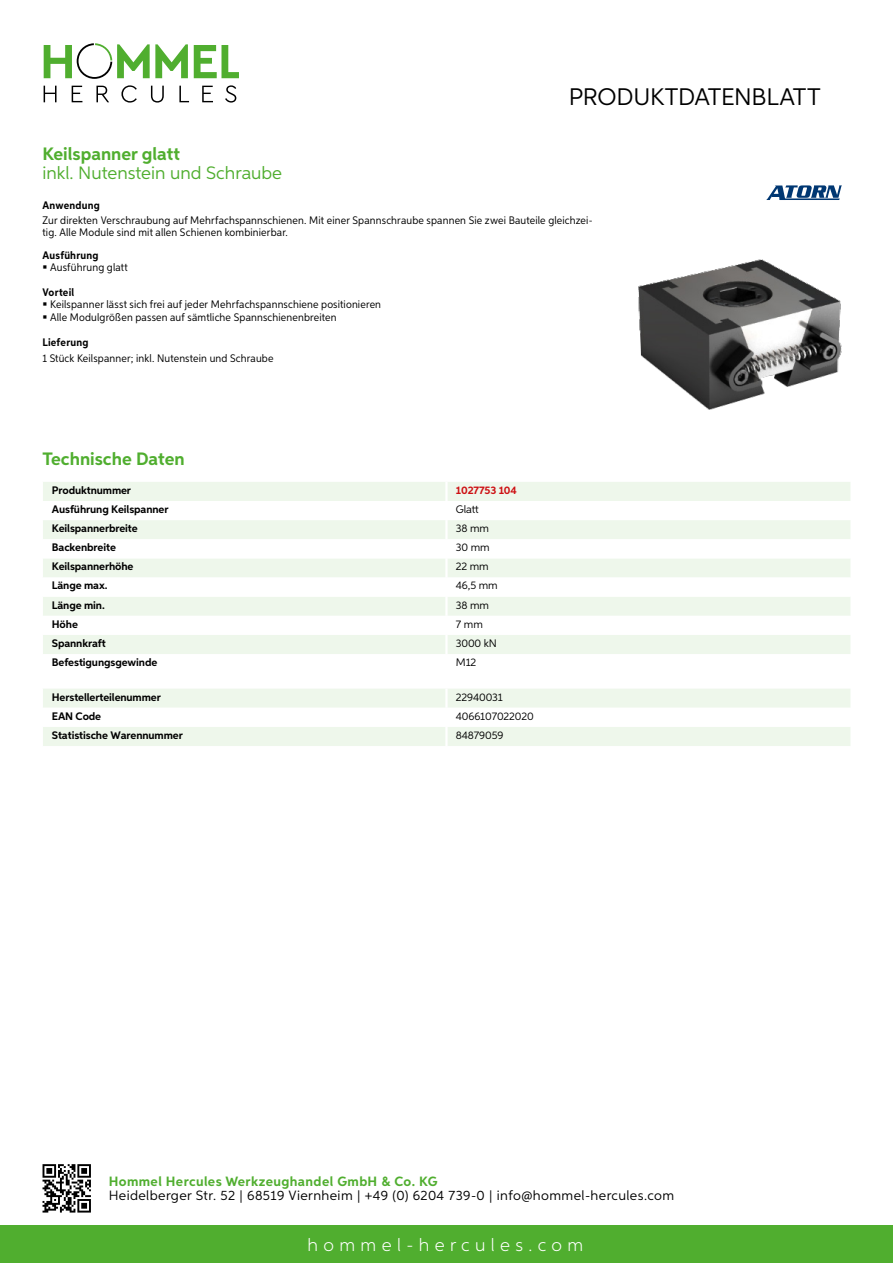
<style>
.page{position:relative;width:893px;height:1263px;background:#fff}
.page>*{position:absolute;margin:0;border:0;box-sizing:border-box;transform-origin:0 0}
.t1{font:24px "Aspira";letter-spacing:-.01em;color:#000}
.t2{font:700 18px "Aspira";color:#50ae2f}
.t3{font:18px "Aspira";color:#50ae2f}
.t4{font:300 18px "Aspira";letter-spacing:.3em;color:#fff}
.t5{font:13.5px "Aspira";letter-spacing:.03em;color:#000}
.t6{font:700 13.5px "Aspira";letter-spacing:.03em;color:#50ae2f}
.t7{font:10.95px/12px "Aspira Nar";letter-spacing:.015em;color:#000}
.t8{font:700 10.95px "Aspira";letter-spacing:-.01em;color:#000}
.t9{font:10.95px "Aspira";letter-spacing:-.01em;color:#000}
.t10{font:700 10.95px "Aspira Nar";letter-spacing:.02em;color:#000}
.t11{font:700 10.95px "Aspira";letter-spacing:-.01em;color:#cd1013}
</style>
<div class="page">
<div style="left:0;top:1226px;width:893px;height:37px;background:#50ae2f"></div>
<svg style="left:43px;top:1164px;width:48px;height:48px"></svg>
<svg style="left:194px;top:45px;width:45px;height:33px"></svg>
<svg style="left:44px;top:43px;width:144px;height:36px"></svg>
<svg style="left:44px;top:86px;width:13px;height:16px"></svg>
<svg style="left:72px;top:86px;width:10px;height:16px"></svg>
<svg style="left:96px;top:86px;width:13px;height:16px"></svg>
<svg style="left:121px;top:85px;width:16px;height:18px"></svg>
<svg style="left:151px;top:86px;width:13px;height:17px"></svg>
<svg style="left:179px;top:86px;width:10px;height:16px"></svg>
<svg style="left:202px;top:86px;width:11px;height:16px"></svg>
<svg style="left:225px;top:85px;width:11px;height:18px"></svg>
<div style="left:43px;top:482px;width:807px;height:19px;background:#eef7eb"></div>
<svg style="left:43px;top:520px;width:807px;height:134px;fill:#eef7eb"></svg>
<hr style="left:445px;top:482px;width:3px;height:19px;background:#fff">
<hr style="left:445px;top:520px;width:3px;height:19px;background:#fff">
<hr style="left:445px;top:539px;width:3px;height:19px;background:#fff">
<hr style="left:445px;top:558px;width:3px;height:19px;background:#fff">
<hr style="left:445px;top:577px;width:3px;height:20px;background:#fff">
<hr style="left:445px;top:597px;width:3px;height:19px;background:#fff">
<hr style="left:445px;top:616px;width:3px;height:19px;background:#fff">
<hr style="left:445px;top:635px;width:3px;height:19px;background:#fff">
<svg style="left:43px;top:689px;width:807px;height:57px"></svg>
<hr style="left:445px;top:727px;width:3px;height:19px;background:#fff">
<img style="left:638px;top:259px;width:204px;height:150px">
<svg style="left:766px;top:185px;width:76px;height:15px"></svg>
<h1 class="t1" style="left:569px;top:82px;width:253px">Produktdatenblatt</h1>
<h2 class="t2" style="left:43px;top:142px;width:139px">Keilspanner glatt</h2>
<h2 class="t3" style="left:43px;top:162px;width:241px">inkl. N utenstein und Schraube</h2>
<p class="t10" style="left:43px;top:199px;width:59px">Anwendung</p>
<p class="t7" style="left:43px;top:214px;width:552px">Zur direkten Verschraubung auf Mehrfachspannschienen. Mit einer Spannschraube spannen Sie zwei Bauteile gleichzei&shy;tig. Alle Module sind mit allen Schienen kombinierbar.</p>
<p class="t10" style="left:43px;top:248px;width:58px">Ausführung</p>
<p class="t7" style="left:50px;top:261px;width:79px">Ausführung glatt</p>
<p class="t10" style="left:43px;top:285px;width:33px">Vorteil</p>
<p class="t7" style="left:50px;top:298px;width:332px;line-height:12.8px">Keilspanner lässt sich frei auf jeder Mehrfachspannschiene positionieren<br>Alle Modulgrößen passen auf sämtliche Spannschienenbreiten</p>
<p class="t10" style="left:43px;top:336px;width:47px">Lieferung</p>
<p class="t7" style="left:43px;top:352px;width:233px">1 Stück Keilspanner; inkl. Nutenstein und Schraube</p>
<h2 class="t2" style="left:43px;top:448px;width:144px">Technische Daten</h2>
<p class="t8" style="left:52px;top:483px;width:81px">Produktnummer</p>
<p class="t11" style="left:456px;top:483px;width:63px">1027753 104</p>
<p class="t8" style="left:52px;top:502px;width:118px">Ausführung Keilspanner</p>
<p class="t9" style="left:456px;top:502px;width:25px">Glatt</p>
<p class="t8" style="left:52px;top:521px;width:87px">Keilspannerbreite</p>
<p class="t9" style="left:456px;top:522px;width:35px">38 mm</p>
<p class="t8" style="left:52px;top:541px;width:66px">Backenbreite</p>
<p class="t9" style="left:456px;top:541px;width:35px">30 mm</p>
<p class="t8" style="left:52px;top:560px;width:83px">Keilspannerhöhe</p>
<p class="t9" style="left:456px;top:560px;width:34px">22 mm</p>
<p class="t8" style="left:52px;top:579px;width:57px">Länge max.</p>
<p class="t9" style="left:456px;top:579px;width:43px">46,5 mm</p>
<p class="t8" style="left:52px;top:598px;width:54px">Länge min.</p>
<p class="t9" style="left:456px;top:598px;width:35px">38 mm</p>
<p class="t8" style="left:52px;top:617px;width:28px">Höhe</p>
<p class="t9" style="left:456px;top:617px;width:29px">7 mm</p>
<p class="t8" style="left:52px;top:636px;width:55px">Spannkraft</p>
<p class="t9" style="left:456px;top:636px;width:41px">3000 kN</p>
<p class="t8" style="left:52px;top:655px;width:107px">Befestigungsgewinde</p>
<p class="t9" style="left:456px;top:655px;width:22px">M12</p>
<p class="t8" style="left:52px;top:690px;width:111px">Herstellerteilenummer</p>
<p class="t9" style="left:456px;top:690px;width:48px">22940031</p>
<p class="t8" style="left:52px;top:709px;width:51px">EAN Code</p>
<p class="t9" style="left:456px;top:709px;width:79px">4066107022020</p>
<p class="t8" style="left:52px;top:728px;width:132px">Statistische Warennummer</p>
<p class="t9" style="left:456px;top:728px;width:49px">84879059</p>
<p class="t6" style="left:109px;top:1172px;width:330px">Hommel Hercules Werkzeughandel GmbH &amp; Co. KG</p>
<p class="t5" style="left:109px;top:1187px;width:567px">Heidelberger Str. 52 | 68519 Viernheim | +49 (0) 6204 739-0 | info@hommel-hercules.com</p>
<h2 class="t4" style="left:307px;top:1234px;width:277px">hommel-hercules.com</h2>
</div>
